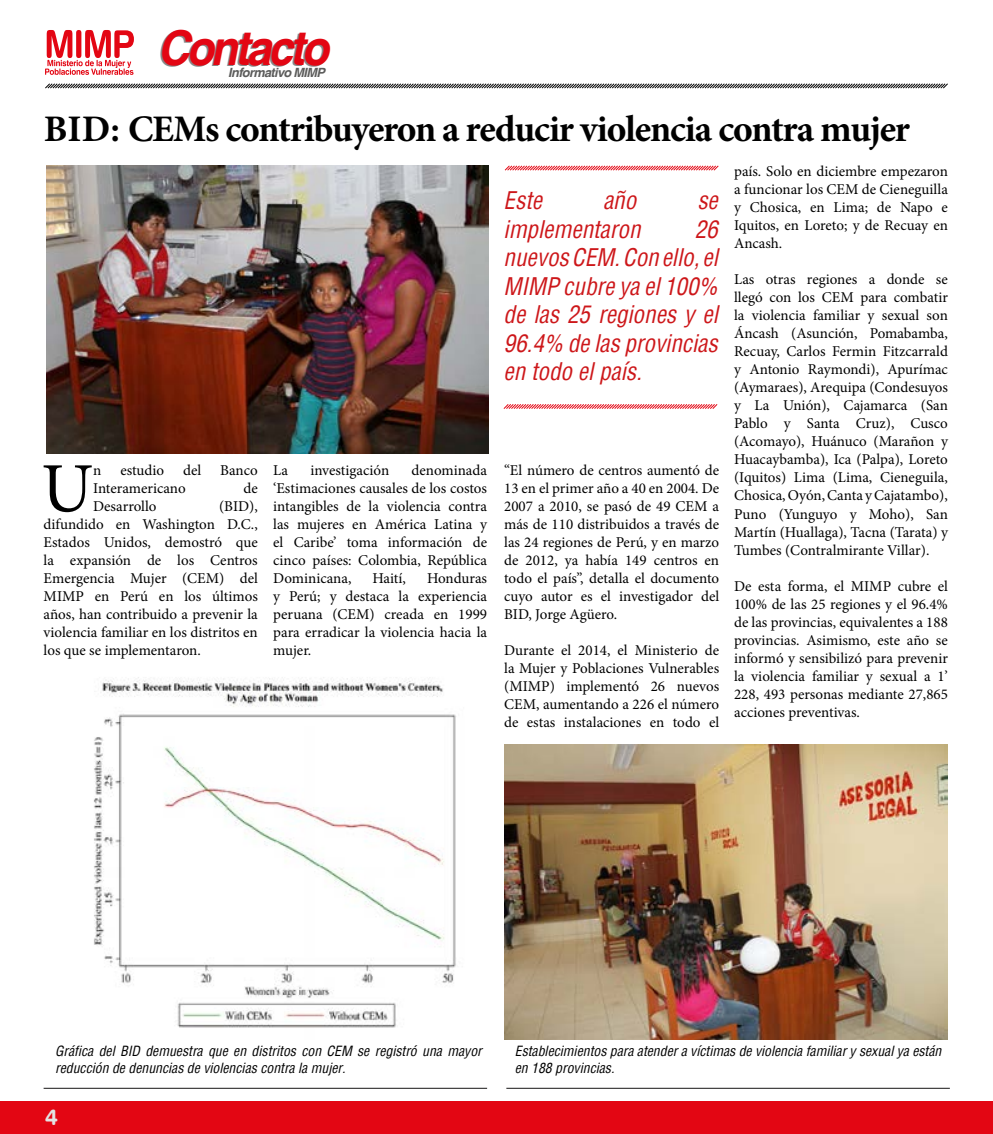
<style>
.page{position:relative;width:993px;height:1134px;background:#fff}
.page>*{position:absolute;margin:0;border:0;box-sizing:border-box;transform-origin:0 0}
.t1{font:70.38px "Minion Pro";color:#000}
.t2{font:italic 700 48.12px "Helvetica";letter-spacing:-.07em;color:#e30613;scale:.93 1}
.t3{font:700 37.5px "Minion Pro";letter-spacing:-.03em;color:#000}
.t4{font:italic condensed 23.75px/28.5px "Helvetica";color:#cd171a;text-align:justify}
.t5{font:22.5px "Swiss 721 BT Bold Rounded";color:#e3e3e3}
.t6{font:15px/18px "Minion Pro";color:#000;text-align:justify}
.t7{font:italic condensed 13.75px/16.5px "Helvetica";color:#000}
.t8{font:italic 700 12.75px "Helvetica";letter-spacing:-.05em;color:#5c5c5b}
</style>
<div class="page">
<div style="left:0;top:1102px;width:992px;height:32px;background:#e30613"></div>
<svg style="left:45px;top:30px;width:89px;height:45px"></svg>
<svg style="left:45px;top:83px;width:903px;height:6px"></svg>
<img style="left:94px;top:677px;width:362px;height:351px">
<svg style="left:504px;top:165px;width:215px;height:6px"></svg>
<svg style="left:503px;top:404px;width:215px;height:5px"></svg>
<hr style="left:44px;top:1088px;width:443px;height:1px;background:#454444">
<hr style="left:506px;top:1088px;width:443px;height:1px;background:#454444">
<img style="left:46px;top:166px;width:442px;height:288px">
<img style="left:504px;top:744px;width:443px;height:296px">
<h2 class="t2" style="left:157px;top:19px;width:185px">Contacto</h2>
<p class="t8" style="left:228px;top:65px;width:98px">Informativo MIMP</p>
<h3 class="t3" style="left:44px;top:103px;width:867px">BID: CEMs contribuyeron a reducir violencia contra mujer</h3>
<h1 class="t1" style="left:41px;top:441px;width:53px">U</h1>
<p class="t6" style="left:93px;top:461px;width:10px">n</p>
<p class="t6" style="left:120px;top:461px;width:45px">estudio</p>
<p class="t6" style="left:183px;top:461px;width:20px">del</p>
<p class="t6" style="left:220px;top:461px;width:39px">Banco</p>
<p class="t6" style="left:93px;top:479px;width:94px">Interamericano</p>
<p class="t6" style="left:243px;top:479px;width:16px">de</p>
<p class="t6" style="left:93px;top:497px;width:65px">Desarrollo</p>
<p class="t6" style="left:44px;top:497px;width:216px;text-indent:175px">(BID), difundido en Washington D.C., Estados Unidos, demostró que la expansión de los Centros Emergencia Mujer (CEM) del MIMP en Perú en los últimos años, han contribuido a prevenir la violencia familiar en los distritos en los que se implementaron.</p>
<p class="t6" style="left:273px;top:461px;width:215px;text-indent:138px">denominada ‘Estimaciones causales de los costos intangibles de la violencia contra las mujeres en América Latina y el Caribe’ toma información de cinco países: Colombia, República Dominicana,</p>
<p class="t6" style="left:273px;top:461px;width:16px">La</p>
<p class="t6" style="left:310px;top:461px;width:80px">investigación</p>
<p class="t6" style="left:273px;top:569px;width:215px;text-indent:154px">Honduras y Perú; y destaca la experiencia peruana (CEM) creada en 1999 para erradicar la violencia hacia la mujer.</p>
<p class="t6" style="left:372px;top:569px;width:35px">Haití,</p>
<h3 class="t4" style="left:503px;top:186px;width:40px">Este</h3>
<h3 class="t4" style="left:602px;top:186px;width:35px">año</h3>
<h3 class="t4" style="left:697px;top:186px;width:22px">se</h3>
<h3 class="t4" style="left:503px;top:214px;width:138px">implementaron</h3>
<h3 class="t4" style="left:503px;top:214px;width:216px;text-indent:191px">26 nuevos CEM. Con ello, el MIMP cubre ya el 100% de las 25 regiones y el 96.4% de las provincias en todo el país.</h3>
<p class="t6" style="left:504px;top:461px;width:216px">“El número de centros aumentó de 13 en el primer año a 40 en 2004. De 2007 a 2010, se pasó de 49 CEM a más de 110 distribuidos a través de las 24 regiones de Perú, y en marzo de 2012, ya había 149 centros en todo el país”, detalla el documento cuyo autor es el investigador del BID, Jorge Agüero.</p>
<p class="t6" style="left:504px;top:641px;width:216px">Durante el 2014, el Ministerio de la Mujer y Poblaciones Vulnerables (MIMP) implementó 26 nuevos CEM, aumentando a 226 el número de estas instalaciones en todo el</p>
<p class="t6" style="left:733px;top:163px;width:215px">país. Solo en diciembre empezaron a funcionar los CEM de Cieneguilla y Chosica, en Lima; de Napo e Iquitos, en Loreto; y de Recuay en Ancash.</p>
<p class="t6" style="left:733px;top:271px;width:215px">Las otras regiones a donde se llegó con los CEM para combatir la violencia familiar y sexual son Áncash (Asunción, Pomabamba, Recuay, Carlos Fermin Fitzcarrald y Antonio Raymondi), Apurímac (Aymaraes), Arequipa (Condesuyos y La Unión), Cajamarca (San Pablo y Santa Cruz), Cusco (Acomayo), Huánuco (Marañon y Huacaybamba), Ica (Palpa), Loreto (Iquitos) Lima (Lima, Cieneguila, Chosica, Oyón, Canta y Cajatambo), Puno (Yunguyo y Moho), San Martín (Huallaga), Tacna (Tarata) y Tumbes (Contralmirante Villar).</p>
<p class="t6" style="left:733px;top:577px;width:215px">De esta forma, el MIMP cubre el 100% de las 25 regiones y el 96.4% de las provincias, equivalentes a 188 provincias. Asimismo, este año se informó y sensibilizó para prevenir la violencia familiar y sexual a 1’ 228, 493 personas mediante 27,865 acciones preventivas.</p>
<p class="t7" style="left:55px;top:1043px;width:428px">Gráfica del BID demuestra que en distritos con CEM se registró una mayor reducción de denuncias de violencias contra la mujer.</p>
<p class="t7" style="left:514px;top:1043px;width:428px">Establecimientos para atender a víctimas de violencia familiar y sexual ya están en 188 provincias.</p>
<h3 class="t5" style="left:45px;top:1103px;width:14px">4</h3>
</div>
